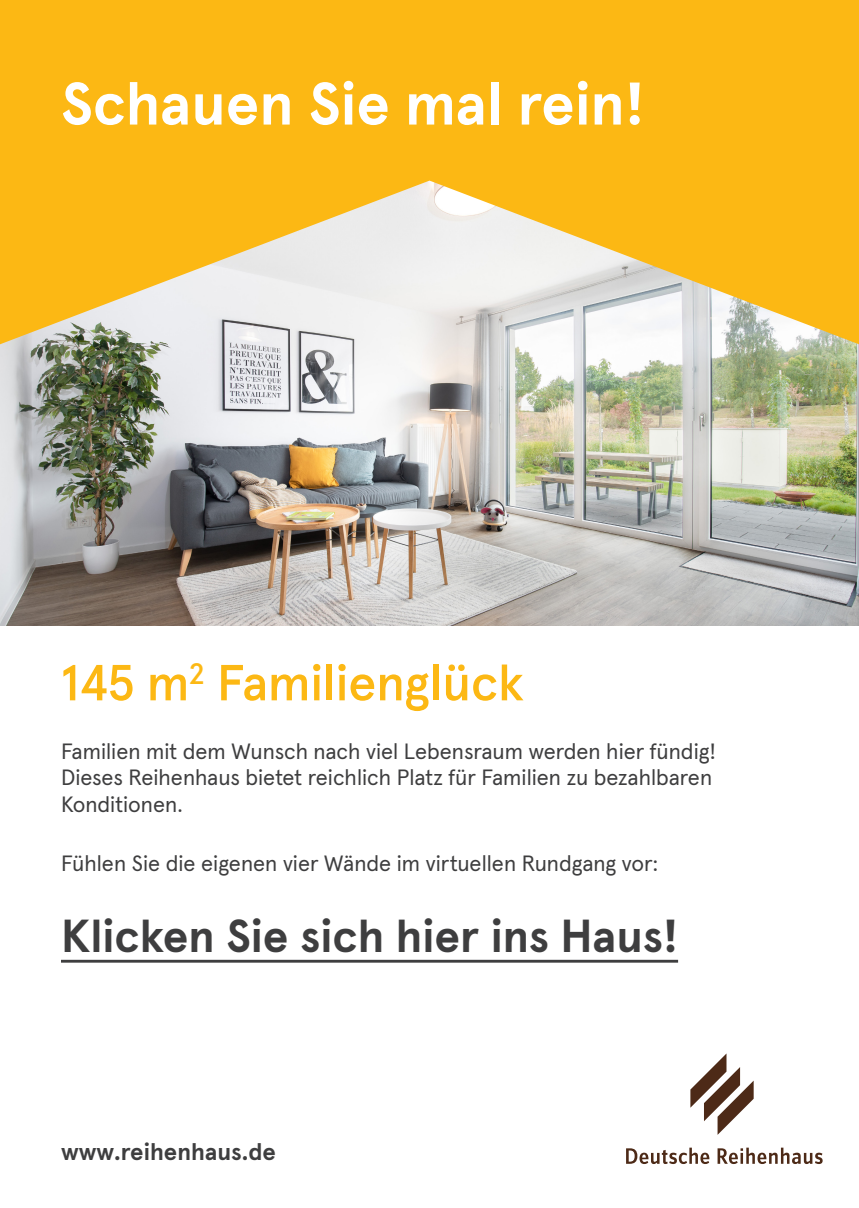
<style>
.page{position:relative;width:859px;height:1208px;background:#fff}
.page>*{position:absolute;margin:0;border:0;box-sizing:border-box;transform-origin:0 0}
.t1{font:700 60px "Apercu Pro";color:#fff}
.t2{font:500 50.6px "Apercu Pro";color:#fcb814}
.t3{font:700 46px "Apercu Pro";color:#3e3e3f}
.t4{font:700 24px "Apercu Pro";color:#3e3e3f}
.t5{font:22px/26.4px "Apercu Pro";color:#3e3e3f}
</style>
<div class="page">
<img style="left:0;top:344px;width:859px;height:282px">
<svg style="left:626px;top:1147px;width:83px;height:17px"></svg>
<svg style="left:717px;top:1147px;width:106px;height:17px"></svg>
<svg style="left:690px;top:1053px;width:64px;height:81px"></svg>
<svg style="left:0;top:0;width:859px;height:344px;background:#f7c346"></svg>
<hr style="left:61px;top:959px;width:617px;height:3px;background:#3e3e3f">
<p class="t1" style="left:61px;top:57px;width:585px">Schauen Sie mal rein!</p>
<p class="t2" style="left:61px;top:643px;width:464px">145 m<sup>2</sup> Familienglück</p>
<p class="t5" style="left:61px;top:736px;width:657px">Familien mit dem Wunsch nach viel Lebensraum werden hier fündig!<br>Dieses Reihenhaus bietet reichlich Platz für Familien zu bezahlbaren<br>Konditionen.</p>
<p class="t5" style="left:61px;top:848px;width:599px">Fühlen Sie die eigenen vier Wände im virtuellen Rundgang vor:</p>
<p class="t3" style="left:61px;top:900px;width:619px">Klicken Sie sich hier ins Haus!</p>
<p class="t4" style="left:61px;top:1132px;width:216px">www.reihenhaus.de</p>
</div>
